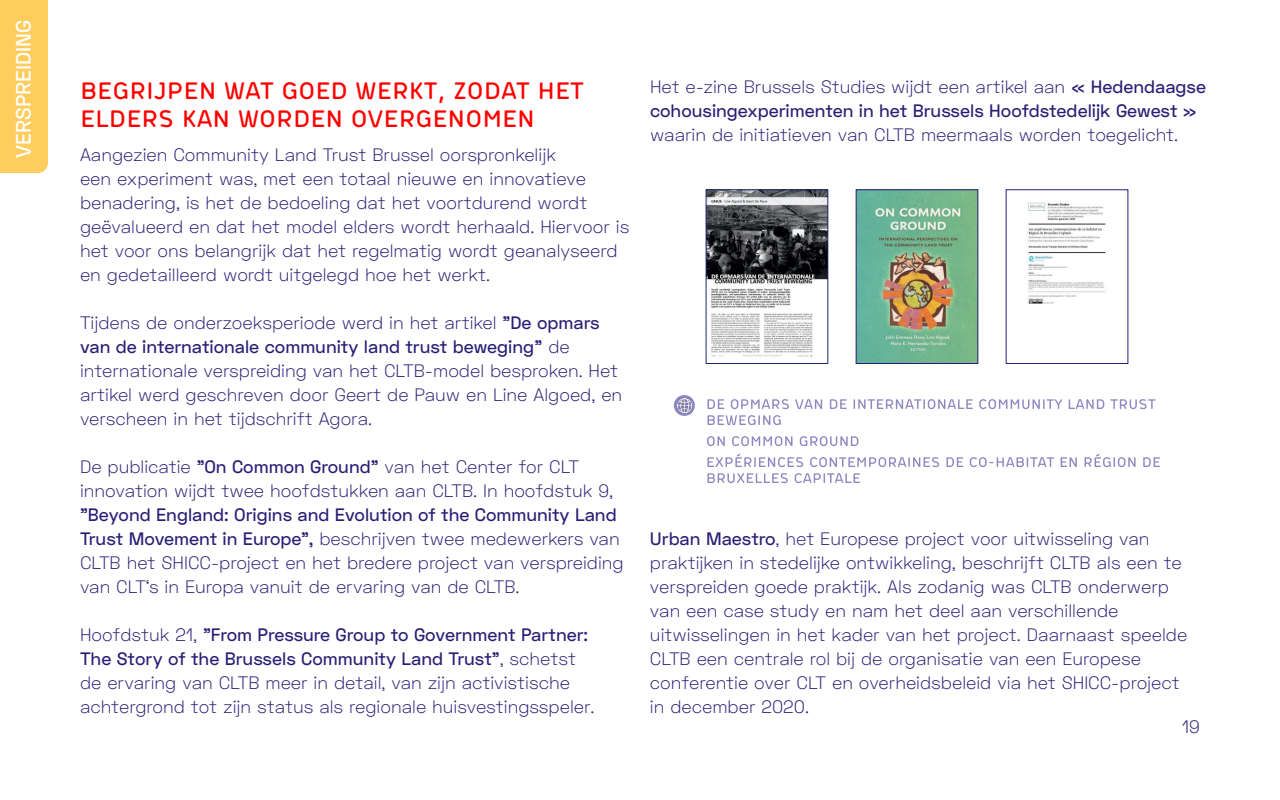
<style>
.page{position:relative;width:1280px;height:800px;background:#fff}
.page>*{position:absolute;margin:0;border:0;box-sizing:border-box;transform-origin:0 0}
.t1{font:700 24px/28.8px "Pharma";color:#f00}
.t2{font:500 21px "Space Grotesk";color:#fff}
.t3{font:300 18px/24px "Space Grotesk";color:#281e74}
.t4{font:500 18px/24px "Space Grotesk";color:#281e74}
.s1{font-weight:500}
.s2{font-weight:300}
</style>
<div class="page">
<img style="left:708px;top:192px;width:118px;height:165px">
<div style="left:706px;top:190px;width:122px;height:174px;border:1px solid #1f266e"></div>
<img style="left:858px;top:192px;width:118px;height:170px">
<div style="left:856px;top:190px;width:122px;height:174px;border:1px solid #281e74"></div>
<img style="left:1027px;top:202px;width:79px;height:102px">
<svg style="left:674px;top:395px;width:21px;height:21px"></svg>
<img style="left:678px;top:398px;width:14px;height:14px">
<div style="left:0;top:0;width:48px;height:173px;background:#ffcc5e"></div>
<svg style="left:708px;top:473px;width:152px;height:10px"></svg>
<svg style="left:708px;top:454px;width:452px;height:13px"></svg>
<svg style="left:707px;top:436px;width:151px;height:10px"></svg>
<svg style="left:708px;top:415px;width:73px;height:10px"></svg>
<svg style="left:708px;top:399px;width:448px;height:10px"></svg>
<p class="t2" style="left:10px;top:158px;width:139px;rotate:-90deg">VERSPREIDING</p>
<h1 class="t1" style="left:80px;top:76px;width:505px">BEGRIJPEN WAT GOED WERKT, ZODAT HET<br>ELDERS KAN WORDEN OVERGENOMEN</h1>
<p class="t3" style="left:80px;top:143px;width:551px">Aangezien Community Land Trust Brussel oorspronkelijk<br>een experiment was, met een totaal nieuwe en innovatieve benadering, is het de bedoeling dat het voortdurend wordt geëvalueerd en dat het model elders wordt herhaald. Hiervoor is het voor ons belangrijk dat het regelmatig wordt geanalyseerd en gedetailleerd wordt uitgelegd hoe het werkt.</p>
<p class="t3" style="left:80px;top:311px;width:544px">Tijdens de onderzoeksperiode werd in het artikel <span class="s1">"De opmars van de internationale community land trust beweging"</span> de internationale verspreiding van het CLTB-model besproken. Het artikel werd geschreven door Geert de Pauw en Line Algoed, en verscheen in het tijdschrift Agora.</p>
<p class="t3" style="left:80px;top:455px;width:535px">De publicatie <span class="s1">"On Common Ground"</span> van het Center for CLT innovation wijdt twee hoofdstukken aan CLTB. In hoofdstuk 9,</p>
<p class="t3" style="left:80px;top:503px;width:545px"><span class="s1">"Beyond England: Origins and Evolution of the Community Land Trust Movement in Europe",</span> beschrijven twee medewerkers van CLTB het SHICC-project en het bredere project van verspreiding van CLT‘s in Europa vanuit de ervaring van de CLTB.</p>
<p class="t3" style="left:80px;top:623px;width:516px">Hoofdstuk 21, <span class="s1">"From Pressure Group to Government Partner:<br>The Story of the Brussels Community Land Trust"</span>, schetst de ervaring van CLTB meer in detail, van zijn activistische achtergrond tot zijn status als regionale huisvestingsspeler.</p>
<p class="t4" style="left:650px;top:74px;width:558px"><span class="s2">Het e-zine Brussels Studies wijdt een artikel aan</span> « Hedendaagse cohousingexperimenten in het Brussels Hoofdstedelijk Gewest »</p>
<p class="t3" style="left:650px;top:122px;width:530px">waarin de initiatieven van CLTB meermaals worden toegelicht.</p>
<p class="t3" style="left:650px;top:526px;width:539px"><span class="s1">Urban Maestro</span>, het Europese project voor uitwisseling van praktijken in stedelijke ontwikkeling, beschrijft CLTB als een te verspreiden goede praktijk. Als zodanig was CLTB onderwerp van een case study en nam het deel aan verschillende uitwisselingen in het kader van het project. Daarnaast speelde CLTB een centrale rol bij de organisatie van een Europese conferentie over CLT en overheidsbeleid via het SHICC-project in december 2020.</p>
<p class="t3" style="left:1182px;top:714px;width:19px">19</p>
</div>
